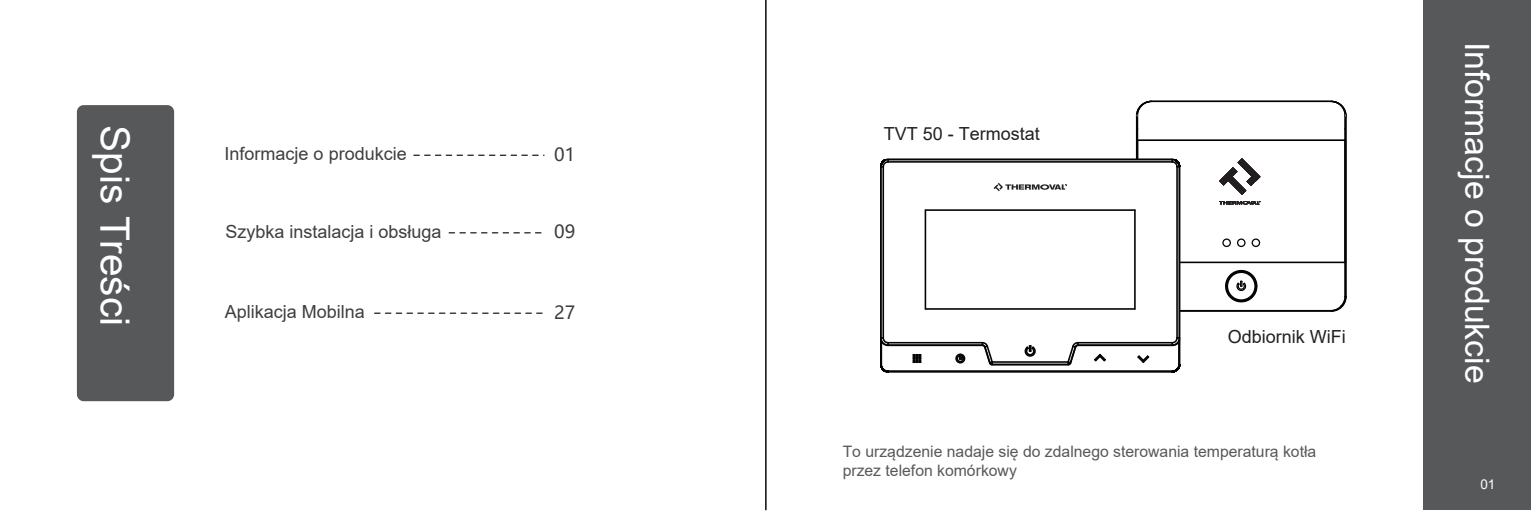
<style>
.page{position:relative;width:1531px;height:511px;background:#fff}
.page>*{position:absolute;margin:0;border:0;box-sizing:border-box;transform-origin:0 0}
.t1{font:40.5px "Arial";color:#fff}
.t2{font:33.75px "Arial";color:#fff}
.t3{font:18px "Arial";color:#3e3e3f}
.t4{font:18px "Arial";color:#231f20}
.t5{font:18px "Microsoft Ya Hei";color:#3e3e3f}
.t6{font:15.75px/18.9px "Arial";color:#57585a}
.t7{font:13.5px "Arial";color:#fff}
</style>
<div class="page">
<svg style="left:765px;top:0;width:766px;height:510px"></svg>
<div style="left:1137px;top:101px;width:209px;height:209px;background:#fff;border-radius:15px"></div>
<hr style="left:1344px;top:140px;width:1px;height:122px;background:#030303">
<hr style="left:1137px;top:140px;width:1px;height:122px;background:#030303">
<div style="left:1237px;top:238px;width:8px;height:9px;border:1px solid #030303;border-radius:50%"></div>
<div style="left:1222px;top:238px;width:9px;height:9px;border:1px solid #030303;border-radius:50%"></div>
<div style="left:1251px;top:238px;width:9px;height:9px;border:1px solid #030303;border-radius:50%"></div>
<hr style="left:1138px;top:261px;width:206px;height:2px;background:#030303">
<hr style="left:1344px;top:262px;width:1px;height:34px;background:#030303">
<svg style="left:1225px;top:269px;width:33px;height:34px"></svg>
<hr style="left:1151px;top:309px;width:180px;height:2px;background:#030303">
<hr style="left:1137px;top:139px;width:208px;height:2px;background:#030303">
<div style="left:1225px;top:270px;width:32px;height:31px;border:1px solid #030303;border-radius:50%"></div>
<hr style="left:1136px;top:140px;width:1px;height:122px;background:#030303">
<hr style="left:1345px;top:116px;width:1px;height:180px;background:#030303">
<hr style="left:1151px;top:101px;width:180px;height:1px;background:#030303">
<svg style="left:1330px;top:295px;width:17px;height:17px"></svg>
<svg style="left:1135px;top:100px;width:17px;height:41px"></svg>
<svg style="left:1330px;top:100px;width:17px;height:41px"></svg>
<div style="left:881px;top:159px;width:298px;height:212px;background:#fff;border-radius:7px"></div>
<hr style="left:992px;top:361px;width:76px;height:1px;background:#030303">
<hr style="left:1078px;top:341px;width:94px;height:2px;background:#030303">
<svg style="left:1170px;top:158px;width:11px;height:10px"></svg>
<hr style="left:880px;top:166px;width:2px;height:171px;background:#030303">
<hr style="left:882px;top:166px;width:2px;height:171px;background:#030303">
<hr style="left:1178px;top:166px;width:2px;height:171px;background:#030303">
<hr style="left:1176px;top:166px;width:2px;height:171px;background:#030303">
<hr style="left:888px;top:158px;width:284px;height:2px;background:#030303">
<hr style="left:888px;top:161px;width:284px;height:1px;background:#030303">
<svg style="left:879px;top:158px;width:11px;height:10px"></svg>
<hr style="left:888px;top:341px;width:94px;height:2px;background:#030303">
<hr style="left:924px;top:210px;width:2px;height:98px;background:#030303">
<hr style="left:925px;top:308px;width:210px;height:1px;background:#030303">
<svg style="left:1025px;top:345px;width:11px;height:12px"></svg>
<hr style="left:925px;top:209px;width:210px;height:2px;background:#030303">
<hr style="left:1134px;top:210px;width:1px;height:98px;background:#030303">
<hr style="left:880px;top:341px;width:2px;height:23px;background:#030303">
<hr style="left:1078px;top:344px;width:94px;height:2px;background:#030303">
<hr style="left:888px;top:344px;width:94px;height:2px;background:#030303">
<svg style="left:981px;top:341px;width:13px;height:25px"></svg>
<hr style="left:992px;top:363px;width:76px;height:2px;background:#030303">
<svg style="left:1066px;top:341px;width:13px;height:25px"></svg>
<div style="left:955px;top:353px;width:10px;height:10px;border:2px solid #030303;border-radius:50%"></div>
<svg style="left:912px;top:354px;width:9px;height:9px"></svg>
<svg style="left:1094px;top:353px;width:12px;height:9px"></svg>
<svg style="left:1137px;top:355px;width:13px;height:8px"></svg>
<hr style="left:888px;top:370px;width:284px;height:2px;background:#030303">
<hr style="left:1178px;top:340px;width:2px;height:24px;background:#030303">
<svg style="left:879px;top:358px;width:11px;height:15px"></svg>
<svg style="left:1170px;top:358px;width:11px;height:15px"></svg>
<svg style="left:956px;top:353px;width:9px;height:10px"></svg>
<svg style="left:879px;top:336px;width:11px;height:10px"></svg>
<svg style="left:1170px;top:336px;width:11px;height:10px"></svg>
<div style="left:1423px;top:0;width:108px;height:509px;background:#57585a"></div>
<div style="left:77px;top:105px;width:97px;height:296px;background:#57585a;border-radius:7px"></div>
<svg style="left:414px;top:154px;width:130px;height:2px"></svg>
<svg style="left:449px;top:232px;width:93px;height:1px"></svg>
<svg style="left:375px;top:312px;width:168px;height:1px"></svg>
<svg style="left:993px;top:183px;width:74px;height:8px"></svg>
<svg style="left:1040px;top:184px;width:9px;height:5px"></svg>
<svg style="left:1219px;top:201px;width:41px;height:3px"></svg>
<svg style="left:1219px;top:158px;width:41px;height:37px"></svg>
<h1 class="t1" style="left:143px;top:125px;width:202px;rotate:90deg">Spis Treści</h1>
<p class="t3" style="left:225px;top:141px;width:184px">Informacje o produkcie</p>
<p class="t5" style="left:554px;top:142px;width:23px">01</p>
<p class="t3" style="left:225px;top:219px;width:218px">Szybka instalacja i obsługa</p>
<p class="t5" style="left:554px;top:219px;width:23px">09</p>
<p class="t3" style="left:225px;top:299px;width:142px">Aplikacja Mobilna</p>
<p class="t5" style="left:554px;top:300px;width:23px">27</p>
<p class="t4" style="left:884px;top:121px;width:158px">TVT 50 - Termostat</p>
<p class="t4" style="left:1228px;top:324px;width:120px">Odbiornik WiFi</p>
<p class="t6" style="left:843px;top:441px;width:475px">To urządzenie nadaje się do zdalnego sterowania temperaturą kotła przez telefon komórkowy</p>
<h2 class="t2" style="left:1500px;top:41px;width:343px;rotate:90deg">Informacje o produkcie</h2>
<p class="t7" style="left:1480px;top:474px;width:17px">01</p>
</div>
